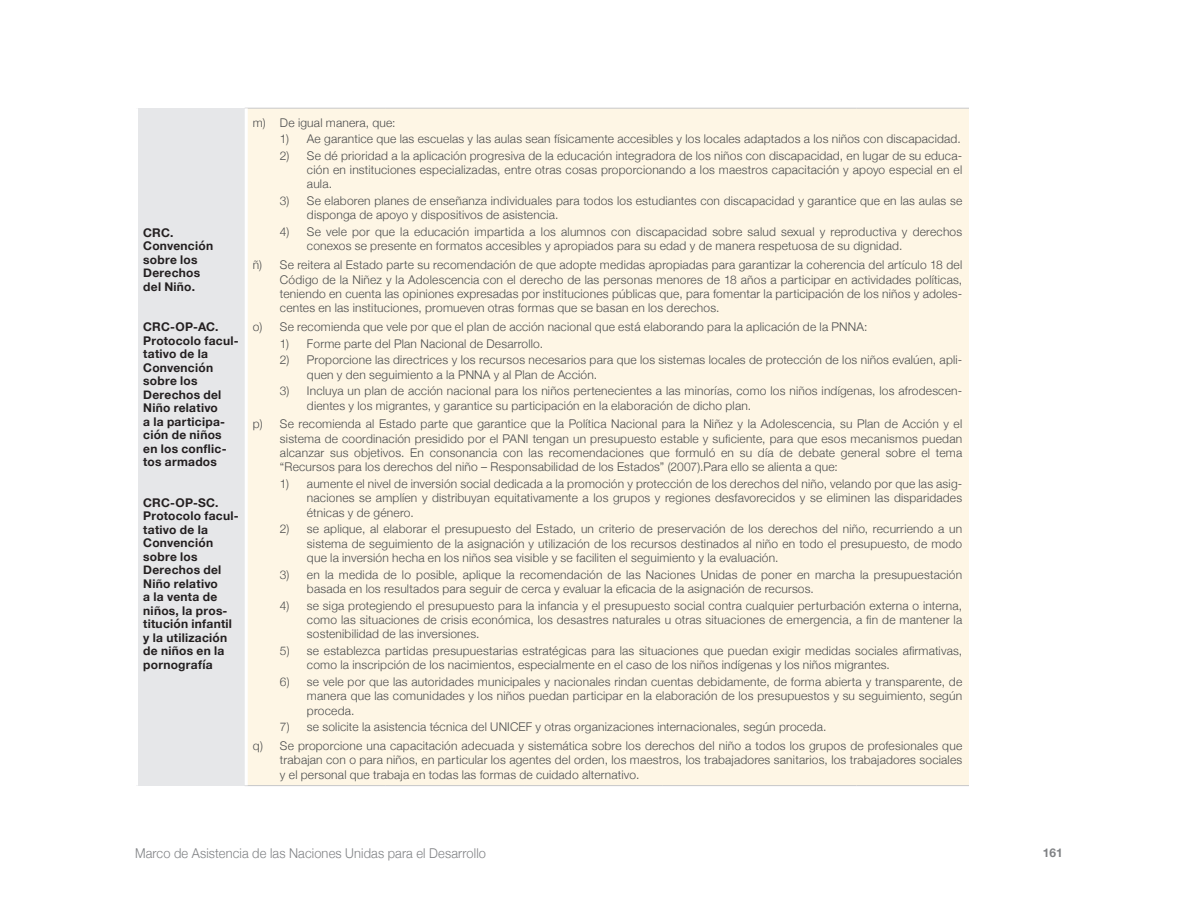
<style>
.page{position:relative;width:1188px;height:918px;background:#fff}
.page>*{position:absolute;margin:0;border:0;box-sizing:border-box;transform-origin:0 0}
.t1{font:300 13.5px "Helvetica Neue";letter-spacing:.01em;color:#808285;scale:.95 1}
.VIÑETA_2_SIN{font:300 12px/14.4px "Helvetica Neue";letter-spacing:.015em;color:#4b4c4d}
.tabla_flota_sin{font:300 12px/14.4px "Helvetica Neue";letter-spacing:.015em;color:#4b4c4d;text-align:justify}
.TIT_02{font:700 12px/13.5px "Helvetica Neue";letter-spacing:.02em;color:#231f20}
.t2{font:700 12px "Helvetica Neue";color:#808285}
</style>
<div class="page">
<div style="left:136px;top:108px;width:110px;height:678px;background:#e6e7e9"></div>
<div style="left:246px;top:108px;width:723px;height:678px;background:#fef6e5"></div>
<hr style="left:245px;top:108px;width:140px;height:1px;background:#c7c8ca">
<hr style="left:385px;top:108px;width:139px;height:1px;background:#c7c8ca">
<hr style="left:524px;top:108px;width:139px;height:1px;background:#c7c8ca">
<hr style="left:663px;top:108px;width:193px;height:1px;background:#c7c8ca">
<hr style="left:856px;top:108px;width:113px;height:1px;background:#c7c8ca">
<hr style="left:245px;top:785px;width:140px;height:1px;background:#c7c8ca">
<hr style="left:385px;top:785px;width:139px;height:1px;background:#c7c8ca">
<hr style="left:524px;top:785px;width:139px;height:1px;background:#c7c8ca">
<hr style="left:663px;top:785px;width:193px;height:1px;background:#c7c8ca">
<hr style="left:856px;top:785px;width:113px;height:1px;background:#c7c8ca">
<hr style="left:245px;top:108px;width:3px;height:677px;background:#fff">
<hr style="left:135px;top:108px;width:3px;height:678px;background:#fff">
<p class="TIT_02" style="left:143px;top:226px;width:71px">CRC.<br>Convención sobre los<br>Derechos del Niño.</p>
<p class="TIT_02" style="left:143px;top:321px;width:97px">CRC-OP-AC.<br>Protocolo facul&shy;tativo de la<br>Convención sobre los<br>Derechos del<br>Niño relativo<br>a la participa&shy;ción de niños en los conflic&shy;tos armados</p>
<p class="TIT_02" style="left:143px;top:496px;width:97px">CRC-OP-SC.<br>Protocolo facul&shy;tativo de la<br>Convención sobre los<br>Derechos del<br>Niño relativo<br>a la venta de niños, la pros&shy;titución infantil y la utilización de niños en la pornografía</p>
<p class="tabla_flota_sin" style="left:253px;top:114px;width:144px">m) De igual manera, que:</p>
<p class="VIÑETA_2_SIN" style="left:280px;top:131px;width:682px">1) Ae garantice que las escuelas y las aulas sean físicamente accesibles y los locales adaptados a los niños con discapacidad.</p>
<p class="VIÑETA_2_SIN" style="left:307px;top:147px;width:657px;text-align:justify;text-indent:-27px">2) Se dé prioridad a la aplicación progresiva de la educación integradora de los niños con discapacidad, en lugar de su educa&shy;ción en instituciones especializadas, entre otras cosas proporcionando a los maestros capacitación y apoyo especial en el aula.</p>
<p class="VIÑETA_2_SIN" style="left:307px;top:193px;width:657px;text-indent:-27px">3) Se elaboren planes de enseñanza individuales para todos los estudiantes con discapacidad y garantice que en las aulas se disponga de apoyo y dispositivos de asistencia.</p>
<p class="VIÑETA_2_SIN" style="left:307px;top:224px;width:657px;text-indent:-27px">4) Se vele por que la educación impartida a los alumnos con discapacidad sobre salud sexual y reproductiva y derechos conexos se presente en formatos accesibles y apropiados para su edad y de manera respetuosa de su dignidad.</p>
<p class="tabla_flota_sin" style="left:280px;top:257px;width:684px;text-indent:-27px">ñ) Se reitera al Estado parte su recomendación de que adopte medidas apropiadas para garantizar la coherencia del artículo 18 del Código de la Niñez y la Adolescencia con el derecho de las personas menores de 18 años a participar en actividades políticas, teniendo en cuenta las opiniones expresadas por instituciones públicas que, para fomentar la participación de los niños y adoles&shy;centes en las instituciones, promueven otras formas que se basan en los derechos.</p>
<p class="tabla_flota_sin" style="left:253px;top:319px;width:616px">o) Se recomienda que vele por que el plan de acción nacional que está elaborando para la aplicación de la PNNA:</p>
<p class="VIÑETA_2_SIN" style="left:280px;top:335px;width:265px">1) Forme parte del Plan Nacional de Desarrollo.</p>
<p class="VIÑETA_2_SIN" style="left:307px;top:352px;width:657px;text-indent:-27px">2) Proporcione las directrices y los recursos necesarios para que los sistemas locales de protección de los niños evalúen, apli&shy;quen y den seguimiento a la PNNA y al Plan de Acción.</p>
<p class="VIÑETA_2_SIN" style="left:307px;top:383px;width:657px;text-indent:-27px">3) Incluya un plan de acción nacional para los niños pertenecientes a las minorías, como los niños indígenas, los afrodescen&shy;dientes y los migrantes, y garantice su participación en la elaboración de dicho plan.</p>
<p class="tabla_flota_sin" style="left:280px;top:416px;width:684px;text-indent:-27px">p) Se recomienda al Estado parte que garantice que la Política Nacional para la Niñez y la Adolescencia, su Plan de Acción y el sistema de coordinación presidido por el PANI tengan un presupuesto estable y suficiente, para que esos mecanismos puedan alcanzar sus objetivos. En consonancia con las recomendaciones que formuló en su día de debate general sobre el tema “Recursos para los derechos del niño – Responsabilidad de los Estados” (2007).Para ello se alienta a que:</p>
<p class="VIÑETA_2_SIN" style="left:307px;top:476px;width:657px;text-align:justify;text-indent:-27px">1) aumente el nivel de inversión social dedicada a la promoción y protección de los derechos del niño, velando por que las asig&shy;naciones se amplíen y distribuyan equitativamente a los grupos y regiones desfavorecidos y se eliminen las disparidades étnicas y de género.</p>
<p class="VIÑETA_2_SIN" style="left:307px;top:521px;width:657px;text-align:justify;text-indent:-27px">2) se aplique, al elaborar el presupuesto del Estado, un criterio de preservación de los derechos del niño, recurriendo a un sistema de seguimiento de la asignación y utilización de los recursos destinados al niño en todo el presupuesto, de modo que la inversión hecha en los niños sea visible y se faciliten el seguimiento y la evaluación.</p>
<p class="VIÑETA_2_SIN" style="left:307px;top:566px;width:657px;text-indent:-27px">3) en la medida de lo posible, aplique la recomendación de las Naciones Unidas de poner en marcha la presupuestación basada en los resultados para seguir de cerca y evaluar la eficacia de la asignación de recursos.</p>
<p class="VIÑETA_2_SIN" style="left:307px;top:597px;width:657px;text-align:justify;text-indent:-27px">4) se siga protegiendo el presupuesto para la infancia y el presupuesto social contra cualquier perturbación externa o interna, como las situaciones de crisis económica, los desastres naturales u otras situaciones de emergencia, a fin de mantener la sostenibilidad de las inversiones.</p>
<p class="VIÑETA_2_SIN" style="left:307px;top:643px;width:657px;text-indent:-27px">5) se establezca partidas presupuestarias estratégicas para las situaciones que puedan exigir medidas sociales afirmativas, como la inscripción de los nacimientos, especialmente en el caso de los niños indígenas y los niños migrantes.</p>
<p class="VIÑETA_2_SIN" style="left:307px;top:674px;width:657px;text-align:justify;text-indent:-27px">6) se vele por que las autoridades municipales y nacionales rindan cuentas debidamente, de forma abierta y transparente, de manera que las comunidades y los niños puedan participar en la elaboración de los presupuestos y su seguimiento, según proceda.</p>
<p class="VIÑETA_2_SIN" style="left:280px;top:719px;width:548px">7) se solicite la asistencia técnica del UNICEF y otras organizaciones internacionales, según proceda.</p>
<p class="tabla_flota_sin" style="left:280px;top:738px;width:684px;text-indent:-27px">q) Se proporcione una capacitación adecuada y sistemática sobre los derechos del niño a todos los grupos de profesionales que trabajan con o para niños, en particular los agentes del orden, los maestros, los trabajadores sanitarios, los trabajadores sociales y el personal que trabaja en todas las formas de cuidado alternativo.</p>
<p class="t1" style="left:135px;top:842px;width:371px">Marco de Asistencia de las Naciones Unidas para el Desarrollo</p>
<p class="t2" style="left:1043px;top:843px;width:22px">161</p>
</div>
